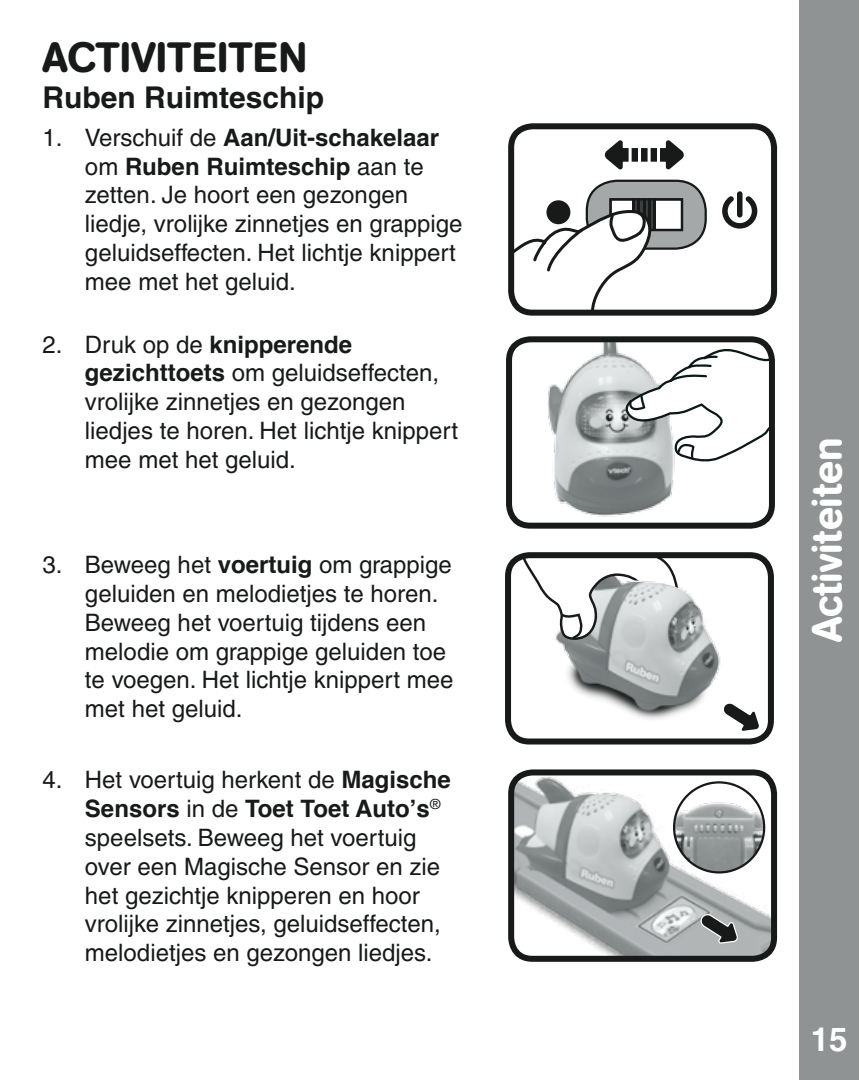
<style>
.page{position:relative;width:859px;height:1080px;background:#fff}
.page>*{position:absolute;margin:0;border:0;box-sizing:border-box;transform-origin:0 0}
.t1{font:500 42px "AG Book Rounded";color:#171a19}
.t2{font:500 42px "AG Book Rounded";color:#fff}
.t3{font:700 33px "Helvetica";color:#fff}
.t4{font:700 30px "Helvetica";color:#171a19}
.t5{font:500 24px/28.8px "Helvetica";color:#171a19}
.s1{font-weight:700}
</style>
<div class="page">
<div style="left:799px;top:0;width:60px;height:1080px;background:#8f9394"></div>
<img style="left:548px;top:343px;width:127px;height:174px">
<svg style="left:624px;top:347px;width:144px;height:117px"></svg>
<div style="left:506px;top:336px;width:269px;height:193px;border:6px solid #171a19;border-radius:21px"></div>
<img style="left:512px;top:559px;width:255px;height:179px">
<svg style="left:513px;top:559px;width:165px;height:89px"></svg>
<svg style="left:722px;top:701px;width:38px;height:32px"></svg>
<div style="left:505px;top:552px;width:269px;height:193px;border:6px solid #171a19;border-radius:21px"></div>
<img style="left:515px;top:776px;width:255px;height:179px">
<div style="left:508px;top:769px;width:269px;height:193px;border:6px solid #171a19;border-radius:21px"></div>
<img style="left:674px;top:782px;width:90px;height:90px;border-radius:45px">
<div style="left:673px;top:781px;width:92px;height:93px;border:2px solid #171a19;border-radius:50%"></div>
<svg style="left:700px;top:913px;width:37px;height:31px"></svg>
<div style="left:587px;top:181px;width:119px;height:68px;background:#a4a8a9;border-radius:30px"></div>
<div style="left:737px;top:191px;width:5px;height:26px;background:#171a19;border-radius:3px"></div>
<svg style="left:722px;top:196px;width:35px;height:33px"></svg>
<div style="left:508px;top:123px;width:269px;height:193px;border:6px solid #171a19;border-radius:21px"></div>
<svg style="left:511px;top:126px;width:173px;height:187px"></svg>
<h1 class="t1" style="left:42px;top:33px;width:266px">ACTIVITEITEN</h1>
<p class="t4" style="left:42px;top:80px;width:283px">Ruben Ruimteschip</p>
<p class="t5" style="left:85px;top:123px;width:379px;text-indent:-43px">1. Verschuif de <span class="s1">Aan/Uit-schakelaar </span>om <span class="s1">Ruben Ruimteschip</span> aan te zetten. Je hoort een gezongen liedje, vrolijke zinnetjes en grappige geluidseffecten. Het lichtje knippert mee met het geluid.</p>
<p class="t5" style="left:85px;top:330px;width:375px;text-indent:-43px">2. Druk op de <span class="s1">knipperende gezichttoets</span> om geluidseffecten, vrolijke zinnetjes en gezongen liedjes te horen. Het lichtje knippert mee met het geluid.</p>
<p class="t5" style="left:85px;top:550px;width:370px;text-indent:-43px">3. Beweeg het <span class="s1">voertuig</span> om grappige geluiden en melodietjes te horen.<br>Beweeg het voertuig tijdens een melodie om grappige geluiden toe te voegen. Het lichtje knippert mee met het geluid.</p>
<p class="t5" style="left:85px;top:766px;width:367px;text-indent:-43px">4. Het voertuig herkent de <span class="s1">Magische Sensors</span> in de <span class="s1">Toet Toet Auto’s</span><sup>® </sup>speelsets. Beweeg het voertuig over een Magische Sensor en zie het gezichtje knipperen en hoor vrolijke zinnetjes, geluidseffecten, melodietjes en gezongen liedjes.</p>
<h1 class="t2" style="left:802px;top:642px;width:206px;rotate:-90deg">Activiteiten</h1>
<h2 class="t3" style="left:811px;top:1020px;width:38px">15</h2>
</div>
